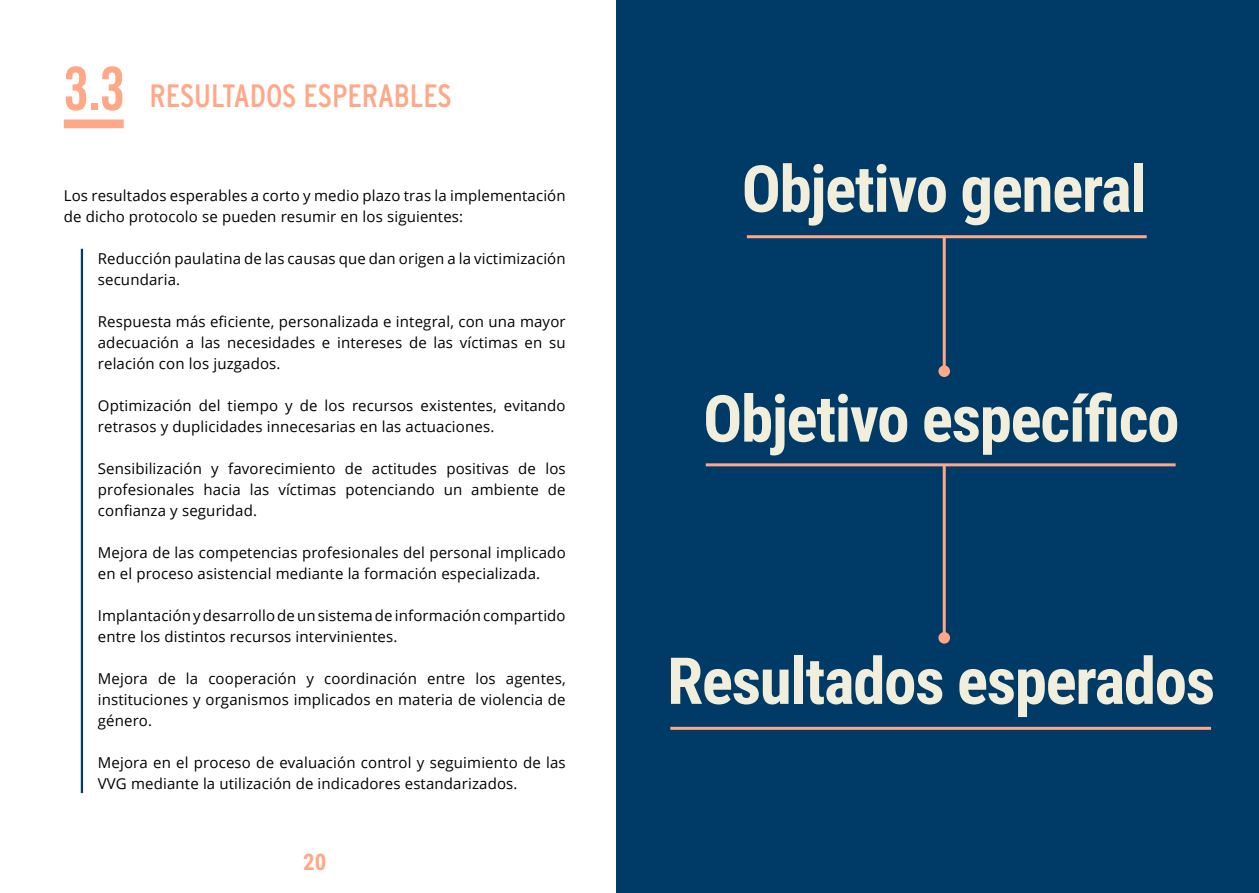
<style>
.page{position:relative;width:1259px;height:893px;background:#fff}
.page>*{position:absolute;margin:0;border:0;box-sizing:border-box;transform-origin:0 0}
.t1{font:700 64.8px "Roboto Condensed";letter-spacing:-.02em;color:#f1eedc}
.t2{font:condensed 32.25px "Interstate";color:#ffa787}
.t3{font:700 22.95px "Roboto Condensed";color:#ffa787}
.t4{font:15px/21px "Open Sans";letter-spacing:.01em;color:#000}
.s1{font-family:"Bebas Neue";font-stretch:normal;font-size:61.65px}
</style>
<div class="page">
<hr style="left:81px;top:249px;width:2px;height:544px;background:#003b68">
<div style="left:64px;top:119px;width:60px;height:9px;background:#ffa787"></div>
<div style="left:617px;top:0;width:642px;height:893px;background:#003b68"></div>
<div style="left:938px;top:365px;width:12px;height:12px;background:#ffa787;border-radius:50%"></div>
<hr style="left:942px;top:237px;width:3px;height:134px;background:#ffa787">
<hr style="left:747px;top:235px;width:399px;height:3px;background:#ffa787">
<div style="left:938px;top:632px;width:12px;height:12px;background:#ffa787;border-radius:50%"></div>
<hr style="left:942px;top:464px;width:3px;height:174px;background:#ffa787">
<hr style="left:706px;top:463px;width:469px;height:3px;background:#ffa787">
<hr style="left:670px;top:727px;width:541px;height:3px;background:#ffa787">
<h2 class="t2" style="left:64px;top:78px;width:390px"><span class="s1">3.3</span> RESULTADOS ESPERABLES</h2>
<p class="t4" style="left:64px;top:185px;width:503px">Los resultados esperables a corto y medio plazo tras la implementación de dicho protocolo se pueden resumir en los siguientes:</p>
<p class="t4" style="left:98px;top:248px;width:469px">Reducción paulatina de las causas que dan origen a la victimización secundaria.</p>
<p class="t4" style="left:98px;top:311px;width:469px;text-align:justify">Respuesta más eficiente, personalizada e integral, con una mayor adecuación a las necesidades e intereses de las víctimas en su relación con los juzgados.</p>
<p class="t4" style="left:98px;top:395px;width:469px">Optimización del tiempo y de los recursos existentes, evitando retrasos y duplicidades innecesarias en las actuaciones.</p>
<p class="t4" style="left:98px;top:458px;width:469px;text-align:justify">Sensibilización y favorecimiento de actitudes positivas de los profesionales hacia las víctimas potenciando un ambiente de confianza y seguridad.</p>
<p class="t4" style="left:98px;top:542px;width:469px">Mejora de las competencias profesionales del personal implicado en el proceso asistencial mediante la formación especializada.</p>
<p class="t4" style="left:98px;top:605px;width:469px">Implantación y desarrollo de un sistema de información compartido entre los distintos recursos intervinientes.</p>
<p class="t4" style="left:98px;top:668px;width:469px;text-align:justify">Mejora de la cooperación y coordinación entre los agentes, instituciones y organismos implicados en materia de violencia de género.</p>
<p class="t4" style="left:98px;top:752px;width:469px">Mejora en el proceso de evaluación control y seguimiento de las<br>VVG mediante la utilización de indicadores estandarizados.</p>
<h3 class="t3" style="left:303px;top:846px;width:25px">20</h3>
<h1 class="t1" style="left:742px;top:143px;width:406px">Objetivo general</h1>
<h1 class="t1" style="left:703px;top:373px;width:478px">Objetivo específico</h1>
<h1 class="t1" style="left:667px;top:635px;width:549px">Resultados esperados</h1>
</div>
